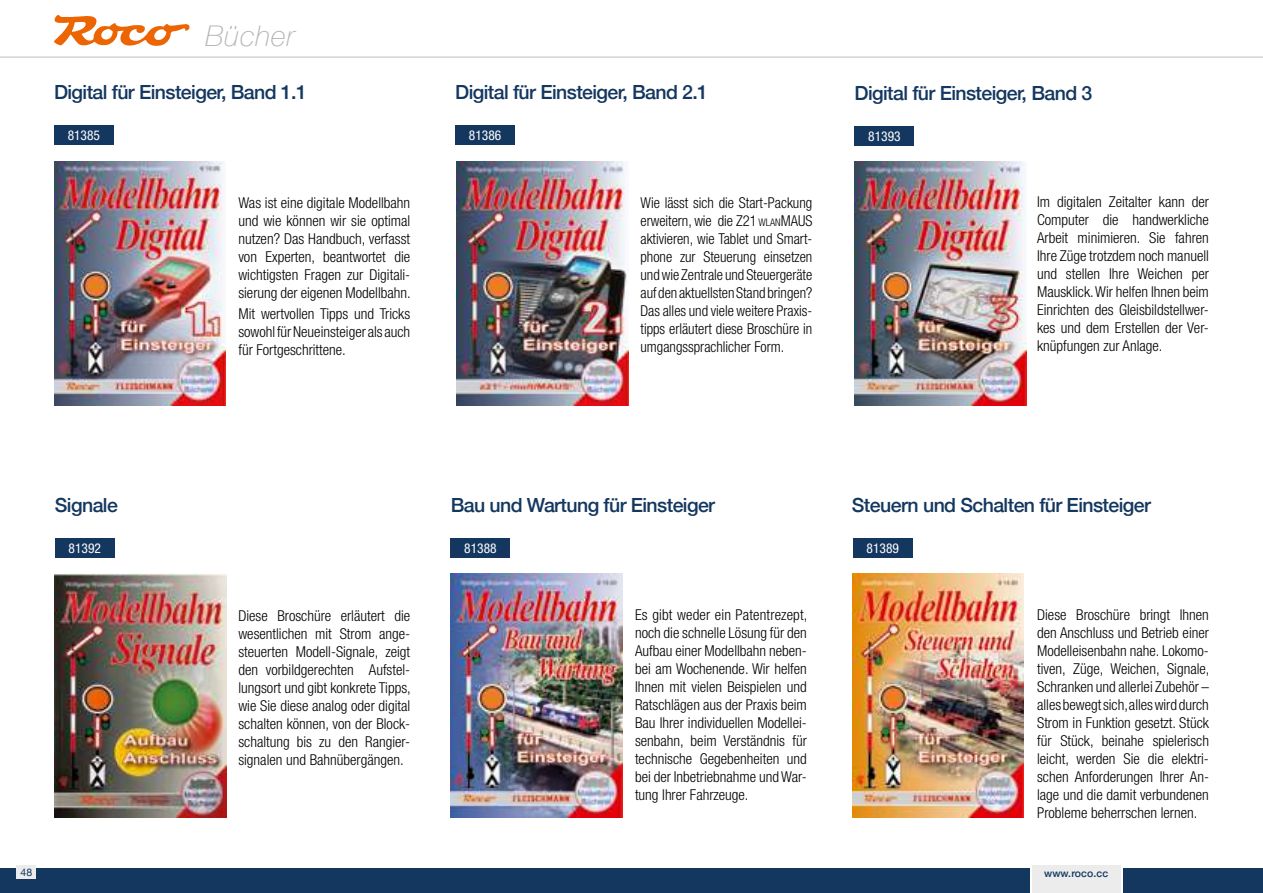
<style>
.page{position:relative;width:1263px;height:893px;background:#fff}
.page>*{position:absolute;margin:0;border:0;box-sizing:border-box;transform-origin:0 0}
.t1{font:italic 100 28.5px "Helvetica Neue";letter-spacing:.03em;color:#b1b2b3}
.t2{font:500 19.5px "Helvetica Neue";letter-spacing:-.03em;color:#14375f}
.t3{font:300 condensed 15px/18px "Helvetica Neue LT Std";color:#000;text-align:justify}
.t4{font:condensed 13.5px "Helvetica Neue LT Std";color:#fff}
.t5{font:500 10.5px "Helvetica Neue";letter-spacing:.01em;color:#14375f}
.t6{font:10.5px "Helvetica Neue";color:#14375f}
.s1{font-size:10.5px}
</style>
<div class="page">
<hr style="left:0;top:57px;width:1263px;height:1px;background:#bdbebe">
<svg style="left:54px;top:15px;width:136px;height:31px"></svg>
<div style="left:1032px;top:865px;width:89px;height:28px;background:#ececed"></div>
<div style="left:0;top:868px;width:1030px;height:25px;background:#14375f"></div>
<div style="left:1124px;top:868px;width:139px;height:25px;background:#14375f"></div>
<div style="left:17px;top:865px;width:19px;height:14px;background:#ececed"></div>
<img style="left:54px;top:161px;width:172px;height:244px">
<img style="left:456px;top:161px;width:172px;height:244px">
<div style="left:54px;top:125px;width:60px;height:20px;background:#14375f"></div>
<div style="left:455px;top:125px;width:60px;height:20px;background:#14375f"></div>
<img style="left:854px;top:161px;width:172px;height:244px">
<div style="left:854px;top:126px;width:60px;height:20px;background:#14375f"></div>
<img style="left:451px;top:573px;width:171px;height:244px">
<img style="left:853px;top:573px;width:171px;height:244px">
<div style="left:451px;top:538px;width:59px;height:19px;background:#14375f"></div>
<div style="left:55px;top:538px;width:60px;height:19px;background:#14375f"></div>
<div style="left:853px;top:538px;width:60px;height:19px;background:#14375f"></div>
<img style="left:55px;top:573px;width:172px;height:245px">
<h1 class="t1" style="left:206px;top:14px;width:91px">Bücher</h1>
<h2 class="t2" style="left:54px;top:76px;width:254px">Digital für Einsteiger, Band 1.1</h2>
<h2 class="t2" style="left:455px;top:76px;width:254px">Digital für Einsteiger, Band 2.1</h2>
<p class="t4" style="left:68px;top:127px;width:34px">81385</p>
<p class="t4" style="left:469px;top:127px;width:34px">81386</p>
<p class="t3" style="left:238px;top:194px;width:174px">Was ist eine digitale Modellbahn und wie können wir sie optimal nutzen? Das Handbuch, verfasst von Experten, beantwortet die wichtigsten Fragen zur Digitali&shy;sierung der eigenen Modellbahn.</p>
<p class="t3" style="left:238px;top:305px;width:173px">Mit wertvollen Tipps und Tricks sowohl für Neueinsteiger als auch für Fortgeschrittene.</p>
<p class="t3" style="left:640px;top:194px;width:173px">Wie lässt sich die Start-Packung erweitern, wie die Z21 <span class="s1">WLAN</span>MAUS aktivieren, wie Tablet und Smart&shy;phone zur Steuerung einsetzen und wie Zentrale und Steuergeräte auf den aktuellsten Stand bringen?<br>Das alles und viele weitere Praxis&shy;tipps erläutert diese Broschüre in umgangssprachlicher Form.</p>
<h2 class="t2" style="left:854px;top:77px;width:239px">Digital für Einsteiger, Band 3</h2>
<p class="t4" style="left:868px;top:128px;width:34px">81393</p>
<p class="t3" style="left:1037px;top:193px;width:173px">Im digitalen Zeitalter kann der Computer die handwerkliche Arbeit minimieren. Sie fahren Ihre Züge trotzdem noch manuell und stellen Ihre Weichen per Mausklick. Wir helfen Ihnen beim Einrichten des Gleisbildstellwer&shy;kes und dem Erstellen der Ver&shy;knüpfungen zur Anlage.</p>
<h2 class="t2" style="left:55px;top:489px;width:64px">Signale</h2>
<h2 class="t2" style="left:451px;top:489px;width:266px">Bau und Wartung für Einsteiger</h2>
<h2 class="t2" style="left:852px;top:489px;width:301px">Steuern und Schalten für Einsteiger</h2>
<p class="t4" style="left:69px;top:540px;width:34px">81392</p>
<p class="t4" style="left:464px;top:540px;width:34px">81388</p>
<p class="t4" style="left:867px;top:540px;width:34px">81389</p>
<p class="t3" style="left:238px;top:606px;width:174px">Diese Broschüre erläutert die wesentlichen mit Strom ange&shy;steuerten Modell-Signale, zeigt den vorbildgerechten Aufstel&shy;lungsort und gibt konkrete Tipps, wie Sie diese analog oder digital schalten können, von der Block&shy;schaltung bis zu den Rangier&shy;signalen und Bahnübergängen.</p>
<p class="t3" style="left:635px;top:606px;width:174px">Es gibt weder ein Patentrezept, noch die schnelle Lösung für den Aufbau einer Modellbahn neben&shy;bei am Wochenende. Wir helfen Ihnen mit vielen Beispielen und Ratschlägen aus der Praxis beim Bau Ihrer individuellen Modellei&shy;senbahn, beim Verständnis für technische Gegebenheiten und bei der Inbetriebnahme und War&shy;tung Ihrer Fahrzeuge.</p>
<p class="t3" style="left:1037px;top:606px;width:174px">Diese Broschüre bringt Ihnen den Anschluss und Betrieb einer Modelleisenbahn nahe. Lokomo&shy;tiven, Züge, Weichen, Signale, Schranken und allerlei Zubehör – alles bewegt sich, alles wird durch Strom in Funktion gesetzt. Stück für Stück, beinahe spielerisch leicht, werden Sie die elektri&shy;schen Anforderungen Ihrer An&shy;lage und die damit verbundenen Probleme beherrschen lernen.</p>
<p class="t6" style="left:21px;top:865px;width:13px">48</p>
<p class="t5" style="left:1044px;top:864px;width:66px">www.roco.cc</p>
</div>
